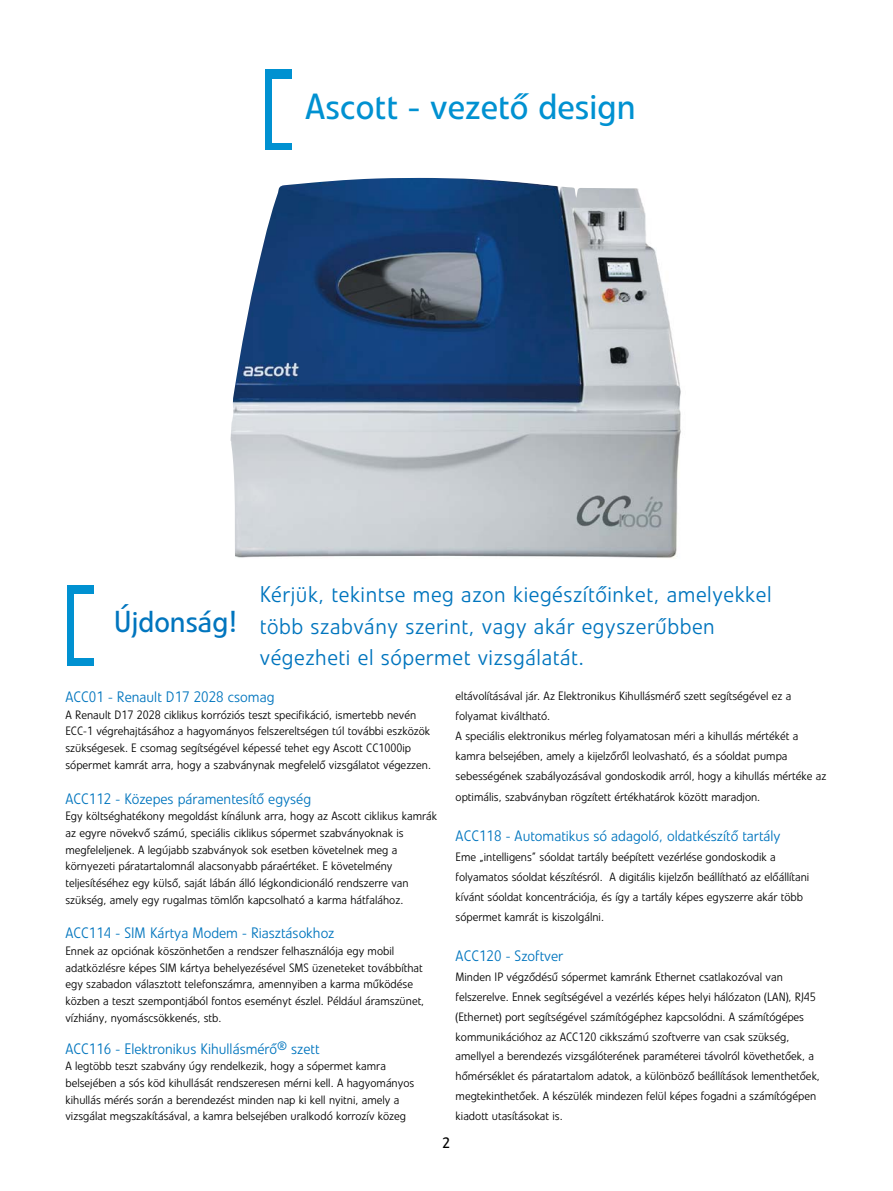
<style>
.page{position:relative;width:893px;height:1191px;background:#fff}
.page>*{position:absolute;margin:0;border:0;box-sizing:border-box;transform-origin:0 0}
.t1{font:36px "Veto LT Pro";color:#0091d1}
.t2{font:30px "Veto LT Pro";color:#0075be}
.t3{font:300 22.5px/31.5px "Veto LT Pro";letter-spacing:.025em;color:#0075be}
.t4{font:300 15px "Veto LT Pro";color:#0075be}
.t5{font:15px "Veto LT Pro";color:#000}
.t6{font:300 12px/16.6px "Veto LT Pro";color:#000}
</style>
<div class="page">
<img style="left:230px;top:178px;width:451px;height:380px">
<div style="left:265px;top:70px;width:26px;height:80px;background:#0091d1"></div>
<div style="left:272px;top:79px;width:28px;height:63px;background:#fff"></div>
<div style="left:67px;top:584px;width:26px;height:81px;background:#0091d1"></div>
<div style="left:75px;top:594px;width:27px;height:63px;background:#fff"></div>
<h1 class="t1" style="left:305px;top:85px;width:332px">Ascott - vezető design</h1>
<h2 class="t2" style="left:114px;top:604px;width:124px">Újdonság!</h2>
<h3 class="t3" style="left:260px;top:578px;width:513px">Kérjük, tekintse meg azon kiegészítőinket, amelyekkel több szabvány szerint, vagy akár egyszerűbben végezheti el sópermet vizsgálatát.</h3>
<p class="t4" style="left:65px;top:688px;width:211px">ACC01 - Renault D17 2028 csomag</p>
<p class="t6" style="left:65px;top:706px;width:367px">A Renault D17 2028 ciklikus korróziós teszt specifikáció, ismertebb nevén ECC-1 végrehajtásához a hagyományos felszereltségen túl további eszközök szükségesek. E csomag segítségével képessé tehet egy Ascott CC1000ip sópermet kamrát arra, hogy a szabványnak megfelelő vizsgálatot végezzen.</p>
<p class="t4" style="left:65px;top:789px;width:247px">ACC112 - Közepes páramentesítő egység</p>
<p class="t6" style="left:65px;top:808px;width:373px">Egy költséghatékony megoldást kínálunk arra, hogy az Ascott ciklikus kamrák az egyre növekvő számú, speciális ciklikus sópermet szabványoknak is megfeleljenek. A legújabb szabványok sok esetben követelnek meg a környezeti páratartalomnál alacsonyabb páraértéket. E követelmény teljesítéséhez egy külső, saját lábán álló légkondicionáló rendszerre van szükség, amely egy rugalmas tömlőn kapcsolható a karma hátfalához.</p>
<p class="t4" style="left:65px;top:924px;width:271px">ACC114 - SIM Kártya Modem - Riasztásokhoz</p>
<p class="t6" style="left:65px;top:942px;width:360px">Ennek az opciónak köszönhetően a rendszer felhasználója egy mobil adatközlésre képes SIM kártya behelyezésével SMS üzeneteket továbbíthat egy szabadon választott telefonszámra, amennyiben a karma működése közben a teszt szempontjából fontos eseményt észlel. Például áramszünet, vízhiány, nyomáscsökkenés, stb.</p>
<p class="t4" style="left:65px;top:1039px;width:256px">ACC116 - Elektronikus Kihullásmérő<sup>®</sup> szett</p>
<p class="t6" style="left:65px;top:1058px;width:350px">A legtöbb teszt szabvány úgy rendelkezik, hogy a sópermet kamra belsejében a sós köd kihullását rendszeresen mérni kell. A hagyományos kihullás mérés során a berendezést minden nap ki kell nyitni, amely a vizsgálat megszakításával, a kamra belsejében uralkodó korrozív közeg</p>
<p class="t6" style="left:456px;top:686px;width:372px;line-height:20px">eltávolításával jár. Az Elektronikus Kihullásmérő szett segítségével ez a folyamat kiváltható.<br>A speciális elektronikus mérleg folyamatosan méri a kihullás mértékét a kamra belsejében, amely a kijelzőről leolvasható, és a sóoldat pumpa sebességének szabályozásával gondoskodik arról, hogy a kihullás mértéke az</p>
<p class="t6" style="left:456px;top:789px;width:306px">optimális, szabványban rögzített értékhatárok között maradjon.</p>
<p class="t4" style="left:456px;top:827px;width:327px">ACC118 - Automatikus só adagoló, oldatkészítő tartály</p>
<p class="t6" style="left:456px;top:847px;width:355px;line-height:20px">Eme „intelligens” sóoldat tartály beépített vezérlése gondoskodik a folyamatos sóoldat készítésról. A digitális kijelzőn beállítható az előállítani kívánt sóoldat koncentrációja, és így a tartály képes egyszerre akár több sópermet kamrát is kiszolgálni.</p>
<p class="t4" style="left:456px;top:946px;width:109px">ACC120 - Szoftver</p>
<p class="t6" style="left:456px;top:966px;width:366px;line-height:20px">Minden IP végződésű sópermet kamránk Ethernet csatlakozóval van felszerelve. Ennek segítségével a vezérlés képes helyi hálózaton (LAN), RJ45 (Ethernet) port segítségével számítógéphez kapcsolódni. A számítógépes kommunikációhoz az ACC120 cikkszámú szoftverre van csak szükség, amellyel a berendezés vizsgálóterének paraméterei távolról követhetőek, a hőmérséklet és páratartalom adatok, a különböző beállítások lementhetőek, megtekinthetőek. A készülék mindezen felül képes fogadni a számítógépen kiadott utasításokat is.</p>
<p class="t5" style="left:443px;top:1133px;width:9px">2</p>
</div>
